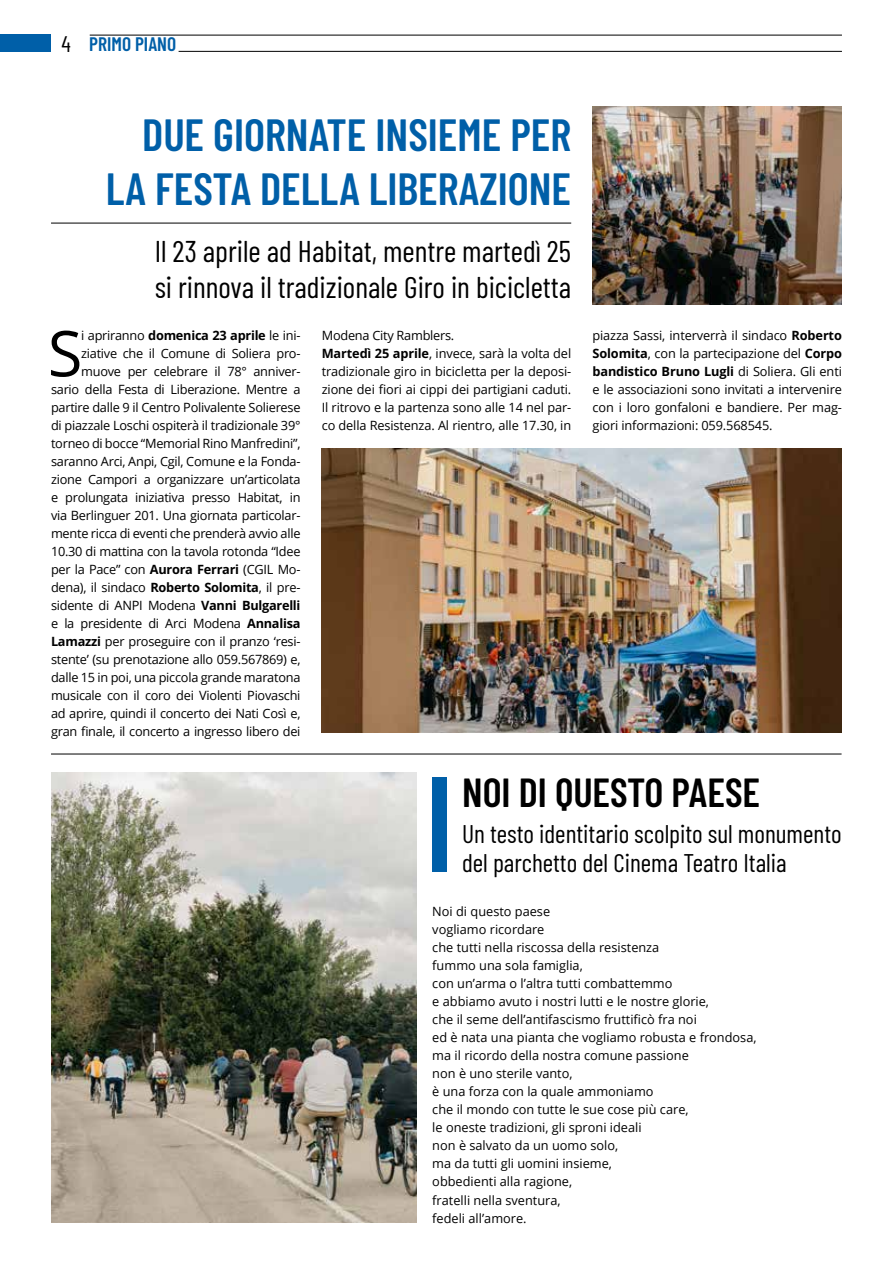
<style>
.page{position:relative;width:893px;height:1263px;background:#fff}
.page>*{position:absolute;margin:0;border:0;box-sizing:border-box;transform-origin:0 0}
.t1{font:63.15px "Open Sans";color:#000}
.t2{font:600 45px/54px "Barlow Condensed";color:#005fa8;text-align:right}
.t3{font:600 40.5px "Barlow Condensed";color:#000}
.t4{font:30px/36px "Barlow Condensed";color:#000}
.t5{font:25.5px/28.5px "Barlow Condensed";color:#000}
.t6{font:600 19.5px "Barlow Condensed";color:#005fa8}
.t7{font:12.75px/18px "Open Sans";letter-spacing:-.02em;color:#000;text-align:right}
.t8{font:12.75px/18px "Open Sans";color:#000}
.s1{font-weight:400;font-size:22.5px;color:#000}
.s2{font-weight:700}
</style>
<div class="page">
<hr style="left:90px;top:35px;width:752px;height:1px;background:#000">
<hr style="left:179px;top:51px;width:663px;height:1px;background:#000">
<div style="left:0;top:35px;width:51px;height:17px;background:#005fa8"></div>
<hr style="left:51px;top:754px;width:791px;height:1px;background:#000">
<hr style="left:51px;top:223px;width:520px;height:1px;background:#000">
<img style="left:593px;top:106px;width:249px;height:198px">
<div style="left:432px;top:778px;width:14px;height:94px;background:#005fa8"></div>
<img style="left:51px;top:772px;width:366px;height:450px">
<img style="left:322px;top:448px;width:520px;height:284px">
<h3 class="t6" style="left:62px;top:31px;width:116px"><span class="s1">4</span> PRIMO PIANO</h3>
<h2 class="t2" style="left:106px;top:105px;width:467px">DUE GIORNATE INSIEME PER<br>LA FESTA DELLA LIBERAZIONE</h2>
<h3 class="t4" style="left:155px;top:231px;width:418px">Il 23 aprile ad Habitat, mentre martedì 25 si rinnova il tradizionale Giro in bicicletta</h3>
<p class="t7" style="left:51px;top:326px;width:251px">i apriranno <span class="s2">domenica 23 aprile</span> le ini&shy;ziative che il Comune di Soliera pro&shy;muove per celebrare il 78° anniver&shy;sario della Festa di Liberazione. Mentre a partire dalle 9 il Centro Polivalente Solierese di piazzale Loschi ospiterà il tradizionale 39° torneo di bocce “Memorial Rino Manfredini”, saranno Arci, Anpi, Cgil, Comune e la Fonda&shy;zione Campori a organizzare un’articolata e prolungata iniziativa presso Habitat, in via Berlinguer 201. Una giornata particolar&shy;mente ricca di eventi che prenderà avvio alle 10.30 di mattina con la tavola rotonda “Idee per la Pace” con <span class="s2">Aurora Ferrari</span> (CGIL Mo&shy;dena), il sindaco <span class="s2">Roberto Solomita</span>, il pre&shy;sidente di ANPI Modena <span class="s2">Vanni Bulgarelli </span>e la presidente di Arci Modena <span class="s2">Annalisa Lamazzi</span> per proseguire con il pranzo ‘resi&shy;stente’ (su prenotazione allo 059.567869) e, dalle 15 in poi, una piccola grande maratona musicale con il coro dei Violenti Piovaschi ad aprire, quindi il concerto dei Nati Così e, gran finale, il concerto a ingresso libero dei</p>
<p class="t7" style="left:322px;top:326px;width:251px;text-align:left">Modena City Ramblers.<br><span class="s2">Martedì 25 aprile</span>, invece, sarà la volta del tradizionale giro in bicicletta per la deposi&shy;zione dei fiori ai cippi dei partigiani caduti.<br>Il ritrovo e la partenza sono alle 14 nel par&shy;co della Resistenza. Al rientro, alle 17.30, in</p>
<p class="t7" style="left:592px;top:326px;width:251px;text-align:justify">piazza Sassi, interverrà il sindaco <span class="s2">Roberto Solomita</span>, con la partecipazione del <span class="s2">Corpo bandistico Bruno Lugli</span> di Soliera. Gli enti e le associazioni sono invitati a intervenire con i loro gonfaloni e bandiere. Per mag&shy;giori informazioni: 059.568545.</p>
<h1 class="t1" style="left:48px;top:310px;width:36px">S</h1>
<h3 class="t3" style="left:462px;top:763px;width:299px">NOI DI QUESTO PAESE</h3>
<h3 class="t5" style="left:462px;top:818px;width:381px">Un testo identitario scolpito sul monumento del parchetto del Cinema Teatro Italia</h3>
<p class="t8" style="left:432px;top:902px;width:326px">Noi di questo paese<br>vogliamo ricordare<br>che tutti nella riscossa della resistenza<br>fummo una sola famiglia,<br>con un’arma o l’altra tutti combattemmo<br>e abbiamo avuto i nostri lutti e le nostre glorie,<br>che il seme dell’antifascismo fruttificò fra noi<br>ed è nata una pianta che vogliamo robusta e frondosa, ma il ricordo della nostra comune passione<br>non è uno sterile vanto,<br>è una forza con la quale ammoniamo<br>che il mondo con tutte le sue cose più care,<br>le oneste tradizioni, gli sproni ideali<br>non è salvato da un uomo solo,<br>ma da tutti gli uomini insieme,<br>obbedienti alla ragione,<br>fratelli nella sventura,<br>fedeli all’amore.</p>
</div>
